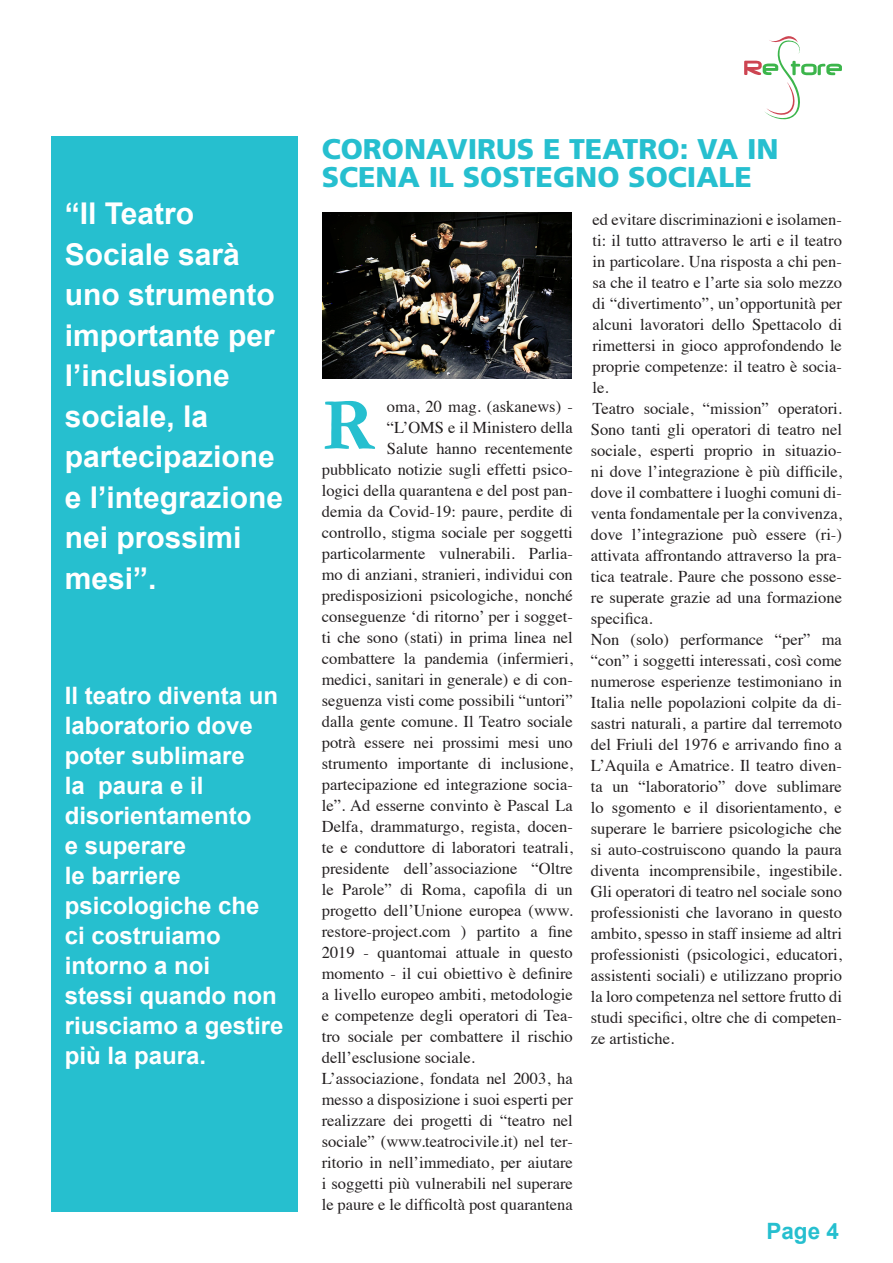
<style>
.page{position:relative;width:893px;height:1263px;background:#fff}
.page>*{position:absolute;margin:0;border:0;box-sizing:border-box;transform-origin:0 0}
.t1{font:700 75px "Garamond";color:#26bfcf}
.t2{font:700 30px/40.5px "Arial";color:#fff}
.t3{font:900 28.5px/28.5px "Frutiger";color:#26bfcf}
.t4{font:700 24px/30px "Arial";color:#fff}
.t5{font:700 22.5px "Arial";color:#26bfcf}
.t6{font:16.5px/21px "Times";color:#231f20;text-align:justify}
</style>
<div class="page">
<svg style="left:744px;top:36px;width:98px;height:84px"></svg>
<div style="left:51px;top:136px;width:246px;height:1076px;background:#26bfcf"></div>
<img style="left:323px;top:213px;width:248px;height:166px">
<p class="t2" style="left:65px;top:194px;width:220px">“Il Teatro<br>Sociale sarà uno strumento importante per l’inclusione sociale, la partecipazione e l’integrazione nei prossimi mesi”.</p>
<p class="t4" style="left:65px;top:681px;width:220px">Il teatro diventa un laboratorio dove poter sublimare<br>la paura e il disorientamento<br>e superare<br>le barriere psicologiche che ci costruiamo intorno a noi stessi quando non riusciamo a gestire più la paura.</p>
<p class="t3" style="left:322px;top:134px;width:458px">CORONAVIRUS E TEATRO: VA IN<br>SCENA IL SOSTEGNO SOCIALE</p>
<p class="t1" style="left:322px;top:374px;width:54px">R</p>
<p class="t6" style="left:387px;top:395px;width:187px">oma, 20 mag. (askanews) -</p>
<p class="t6" style="left:387px;top:416px;width:187px">“L’OMS e il Ministero della</p>
<p class="t6" style="left:387px;top:437px;width:187px">Salute hanno recentemente</p>
<p class="t6" style="left:322px;top:458px;width:253px">pubblicato notizie sugli effetti psico-</p>
<p class="t6" style="left:322px;top:479px;width:253px">logici della quarantena e del post pan-</p>
<p class="t6" style="left:322px;top:500px;width:253px">demia da Covid-19: paure, perdite di</p>
<p class="t6" style="left:322px;top:521px;width:253px">controllo, stigma sociale per soggetti</p>
<p class="t6" style="left:322px;top:542px;width:253px">particolarmente vulnerabili. Parlia-</p>
<p class="t6" style="left:322px;top:563px;width:253px">mo di anziani, stranieri, individui con</p>
<p class="t6" style="left:322px;top:584px;width:253px">predisposizioni psicologiche, nonché</p>
<p class="t6" style="left:322px;top:605px;width:253px">conseguenze ‘di ritorno’ per i sogget-</p>
<p class="t6" style="left:322px;top:626px;width:253px">ti che sono (stati) in prima linea nel</p>
<p class="t6" style="left:322px;top:647px;width:253px">combattere la pandemia (infermieri,</p>
<p class="t6" style="left:322px;top:668px;width:253px">medici, sanitari in generale) e di con-</p>
<p class="t6" style="left:322px;top:689px;width:253px">seguenza visti come possibili “untori”</p>
<p class="t6" style="left:322px;top:710px;width:253px">dalla gente comune. Il Teatro sociale</p>
<p class="t6" style="left:322px;top:731px;width:253px">potrà essere nei prossimi mesi uno</p>
<p class="t6" style="left:322px;top:752px;width:253px">strumento importante di inclusione,</p>
<p class="t6" style="left:322px;top:773px;width:253px">partecipazione ed integrazione socia-</p>
<p class="t6" style="left:322px;top:794px;width:253px">le”. Ad esserne convinto è Pascal La</p>
<p class="t6" style="left:322px;top:815px;width:253px">Delfa, drammaturgo, regista, docen-</p>
<p class="t6" style="left:322px;top:836px;width:253px">te e conduttore di laboratori teatrali,</p>
<p class="t6" style="left:322px;top:857px;width:253px">presidente dell’associazione “Oltre</p>
<p class="t6" style="left:322px;top:878px;width:253px">le Parole” di Roma, capofila di un</p>
<p class="t6" style="left:322px;top:899px;width:253px">progetto dell’Unione europea (www.</p>
<p class="t6" style="left:322px;top:920px;width:253px">restore-project.com ) partito a fine</p>
<p class="t6" style="left:322px;top:941px;width:253px">2019 - quantomai attuale in questo</p>
<p class="t6" style="left:322px;top:962px;width:253px">momento - il cui obiettivo è definire</p>
<p class="t6" style="left:322px;top:983px;width:253px">a livello europeo ambiti, metodologie</p>
<p class="t6" style="left:322px;top:1004px;width:253px">e competenze degli operatori di Tea-</p>
<p class="t6" style="left:322px;top:1025px;width:253px">tro sociale per combattere il rischio</p>
<p class="t6" style="left:322px;top:1046px;width:155px">dell’esclusione sociale.</p>
<p class="t6" style="left:322px;top:1067px;width:253px">L’associazione, fondata nel 2003, ha messo a disposizione i suoi esperti per realizzare dei progetti di “teatro nel sociale” (www.teatrocivile.it) nel ter&shy;ritorio in nell’immediato, per aiutare i soggetti più vulnerabili nel superare le paure e le difficoltà post quarantena</p>
<p class="t6" style="left:592px;top:208px;width:251px">ed evitare discriminazioni e isolamen&shy;ti: il tutto attraverso le arti e il teatro in particolare. Una risposta a chi pen&shy;sa che il teatro e l’arte sia solo mezzo di “divertimento”, un’opportunità per alcuni lavoratori dello Spettacolo di rimettersi in gioco approfondendo le proprie competenze: il teatro è socia&shy;le.</p>
<p class="t6" style="left:591px;top:397px;width:253px">Teatro sociale, “mission” operatori.<br>Sono tanti gli operatori di teatro nel sociale, esperti proprio in situazio&shy;ni dove l’integrazione è più difficile, dove il combattere i luoghi comuni di&shy;venta fondamentale per la convivenza, dove l’integrazione può essere (ri-) attivata affrontando attraverso la pra&shy;tica teatrale. Paure che possono esse&shy;re superate grazie ad una formazione specifica.</p>
<p class="t6" style="left:591px;top:628px;width:253px">Non (solo) performance “per” ma “con” i soggetti interessati, così come numerose esperienze testimoniano in Italia nelle popolazioni colpite da di&shy;sastri naturali, a partire dal terremoto del Friuli del 1976 e arrivando fino a L’Aquila e Amatrice. Il teatro diven&shy;ta un “laboratorio” dove sublimare lo sgomento e il disorientamento, e superare le barriere psicologiche che si auto-costruiscono quando la paura diventa incomprensibile, ingestibile.<br>Gli operatori di teatro nel sociale sono professionisti che lavorano in questo ambito, spesso in staff insieme ad altri professionisti (psicologici, educatori, assistenti sociali) e utilizzano proprio la loro competenza nel settore frutto di studi specifici, oltre che di competen&shy;ze artistiche.</p>
<h3 class="t5" style="left:766px;top:1216px;width:74px">Page 4</h3>
</div>
